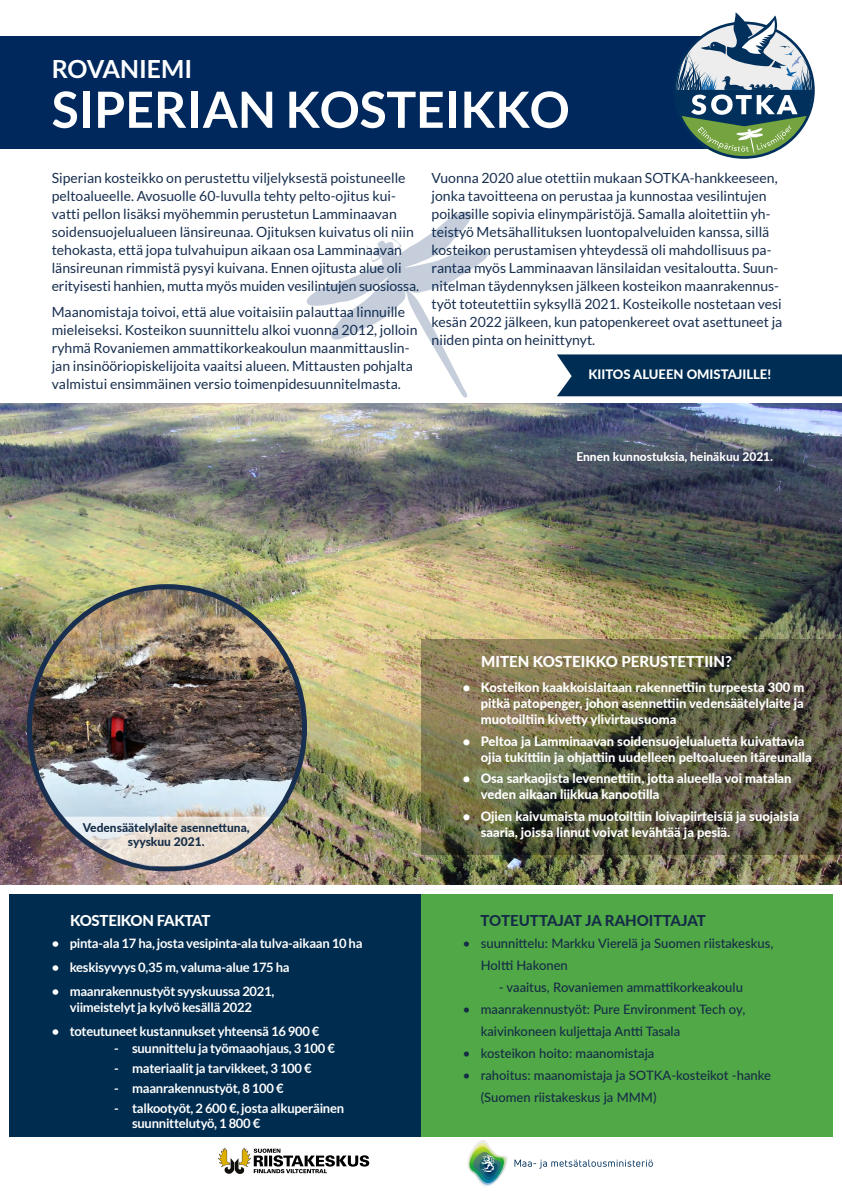
<style>
.page{position:relative;width:842px;height:1191px;background:#fff}
.page>*{position:absolute;margin:0;border:0;box-sizing:border-box;transform-origin:0 0}
.t1{font:700 50px "Lato";color:#fff}
.t2{font:700 25px "Lato";color:#fff}
.t3{font:800 15px "Lato";color:#fff}
.t4{font:800 15px "Lato";color:#152c47}
.t5{font:800 15px "Lato";letter-spacing:-.02em;color:#fff}
.t6{font:14px/18px "Lato";color:#182f4f}
.t7{font:800 13px/16px "Lato";color:#fff}
.t8{font:700 13px/16px "Lato";letter-spacing:-.02em;color:#fff;text-align:center}
.t9{font:500 13px/22px "Lato";color:#152c47}
.t10{font:800 12px "Lato";color:#152c47}
.t11{font:800 12px "Lato";color:#fff}
</style>
<div class="page">
<img style="left:0;top:403px;width:842px;height:481px">
<div style="left:0;top:36px;width:747px;height:112px;background:#00285d"></div>
<div style="left:10px;top:894px;width:411px;height:242px;background:#002c4f"></div>
<div style="left:421px;top:894px;width:411px;height:242px;background:#51a846"></div>
<svg style="left:294px;top:211px;width:232px;height:223px"></svg>
<img style="left:218px;top:1147px;width:33px;height:27px">
<svg style="left:254px;top:1148px;width:115px;height:25px"></svg>
<svg style="left:462px;top:1136px;width:191px;height:51px"></svg>
<svg style="left:675px;top:13px;width:139px;height:146px"></svg>
<div style="left:557px;top:354px;width:285px;height:42px;background:#002d53"></div>
<img style="left:29px;top:586px;width:275px;height:283px">
<svg style="left:421px;top:639px;width:421px;height:216px;background:#646143"></svg>
<svg style="left:64px;top:816px;width:207px;height:50px;background:#cbc3bd"></svg>
<h1 class="t2" style="left:52px;top:54px;width:142px">ROVANIEMI</h1>
<h2 class="t1" style="left:52px;top:81px;width:519px">SIPERIAN KOSTEIKKO</h2>
<p class="t6" style="left:52px;top:169px;width:369px">Siperian kosteikko on perustettu viljelyksestä poistuneelle peltoalueelle. Avosuolle 60-luvulla tehty pelto-ojitus kui&shy;vatti pellon lisäksi myöhemmin perustetun Lamminaavan soidensuojelualueen länsireunaa. Ojituksen kuivatus oli niin tehokasta, että jopa tulvahuipun aikaan osa Lamminaavan länsireunan rimmistä pysyi kuivana. Ennen ojitusta alue oli erityisesti hanhien, mutta myös muiden vesilintujen suosiossa.</p>
<p class="t6" style="left:52px;top:303px;width:367px">Maanomistaja toivoi, että alue voitaisiin palauttaa linnuille mieleiseksi. Kosteikon suunnittelu alkoi vuonna 2012, jolloin ryhmä Rovaniemen ammattikorkeakoulun maanmittauslin&shy;jan insinööriopiskelijoita vaaitsi alueen. Mittausten pohjalta valmistui ensimmäinen versio toimenpidesuunnitelmasta.</p>
<p class="t6" style="left:432px;top:169px;width:352px">Vuonna 2020 alue otettiin mukaan SOTKA-hankkeeseen, jonka tavoitteena on perustaa ja kunnostaa vesilintujen poikasille sopivia elinympäristöjä. Samalla aloitettiin yh&shy;teistyö Metsähallituksen luontopalveluiden kanssa, sillä kosteikon perustamisen yhteydessä oli mahdollisuus pa&shy;rantaa myös Lamminaavan länsilaidan vesitaloutta. Suun&shy;nitelman täydennyksen jälkeen kosteikon maanrakennus&shy;työt toteutettiin syksyllä 2021. Kosteikolle nostetaan vesi kesän 2022 jälkeen, kun patopenkereet ovat asettuneet ja niiden pinta on heinittynyt.</p>
<p class="t7" style="left:588px;top:366px;width:184px">KIITOS ALUEEN OMISTAJILLE!</p>
<p class="t11" style="left:576px;top:447px;width:198px">Ennen kunnostuksia, heinäkuu 2021.</p>
<p class="t10" style="left:83px;top:818px;width:168px">Vedensäätelylaite asennettuna,</p>
<p class="t10" style="left:128px;top:832px;width:78px">syyskuu 2021.</p>
<h3 class="t5" style="left:70px;top:909px;width:142px">KOSTEIKON FAKTAT</h3>
<p class="t8" style="left:52px;top:935px;width:312px">• pinta-ala 17 ha, josta vesipinta-ala tulva-aikaan 10 ha</p>
<p class="t8" style="left:52px;top:959px;width:240px">• keskisyvyys 0,35 m, valuma-alue 175 ha</p>
<p class="t8" style="left:52px;top:983px;width:224px">• maanrakennustyöt syyskuussa 2021, viimeistelyt ja kylvö kesällä 2022</p>
<p class="t8" style="left:52px;top:1023px;width:269px">• toteutuneet kustannukset yhteensä 16 900 €</p>
<p class="t8" style="left:114px;top:1040px;width:222px">- suunnittelu ja työmaaohjaus, 3 100 €</p>
<p class="t8" style="left:114px;top:1060px;width:199px">- materiaalit ja tarvikkeet, 3 100 €</p>
<p class="t8" style="left:114px;top:1080px;width:171px">- maanrakennustyöt, 8 100 €</p>
<p class="t8" style="left:132px;top:1100px;width:213px;line-height:15px;text-align:left;text-indent:-18px">- talkootyöt, 2 600 €, josta alkuperäinen suunnittelutyö, 1 800 €</p>
<h3 class="t3" style="left:481px;top:650px;width:252px">MITEN KOSTEIKKO PERUSTETTIIN?</h3>
<p class="t7" style="left:481px;top:678px;width:325px;text-align:justify;text-indent:-18px">• Kosteikon kaakkoislaitaan rakennettiin turpeesta 300 m pitkä patopenger, johon asennettiin vedensäätelylaite ja muotoiltiin kivetty ylivirtausuoma</p>
<p class="t7" style="left:481px;top:732px;width:333px;text-indent:-18px">• Peltoa ja Lamminaavan soidensuojelualuetta kuivattavia ojia tukittiin ja ohjattiin uudelleen peltoalueen itäreunalla</p>
<p class="t7" style="left:481px;top:770px;width:312px;text-indent:-18px">• Osa sarkaojista levennettiin, jotta alueella voi matalan veden aikaan liikkua kanootilla</p>
<p class="t7" style="left:481px;top:807px;width:320px;text-indent:-18px">• Ojien kaivumaista muotoiltiin loivapiirteisiä ja suojaisia saaria, joissa linnut voivat levähtää ja pesiä.</p>
<h4 class="t4" style="left:480px;top:909px;width:227px">TOTEUTTAJAT JA RAHOITTAJAT</h4>
<p class="t9" style="left:481px;top:931px;width:294px;text-indent:-18px">• suunnittelu: Markku Vierelä ja Suomen riistakeskus,<br>Holtti Hakonen</p>
<p class="t9" style="left:499px;top:975px;width:246px">- vaaitus, Rovaniemen ammattikorkeakoulu</p>
<p class="t9" style="left:481px;top:997px;width:266px;text-indent:-18px">• maanrakennustyöt: Pure Environment Tech oy, kaivinkoneen kuljettaja Antti Tasala</p>
<p class="t9" style="left:463px;top:1041px;width:193px">• kosteikon hoito: maanomistaja</p>
<p class="t9" style="left:481px;top:1063px;width:292px;text-indent:-18px">• rahoitus: maanomistaja ja SOTKA-kosteikot -hanke (Suomen riistakeskus ja MMM)</p>
</div>
